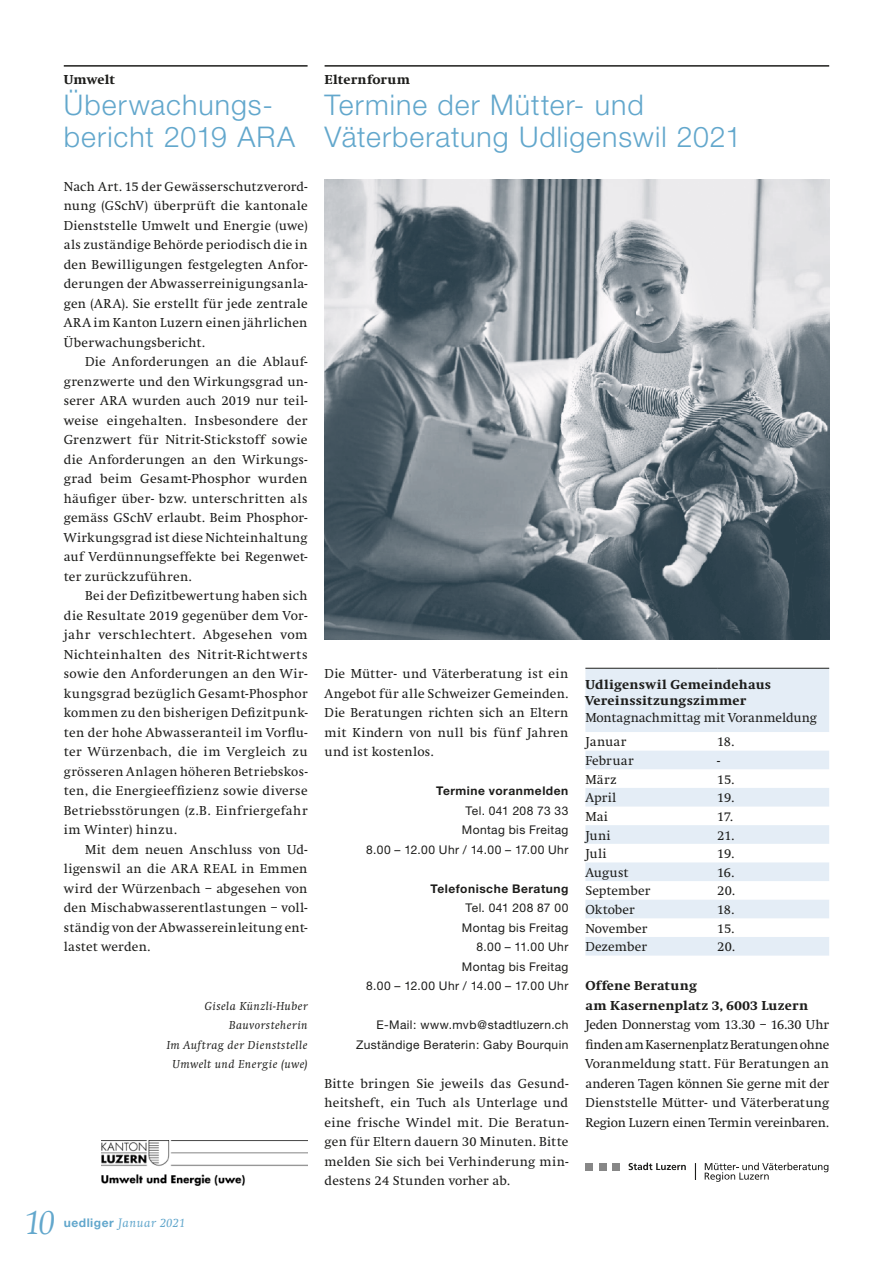
<style>
.page{position:relative;width:893px;height:1263px;background:#fff}
.page>*{position:absolute;margin:0;border:0;box-sizing:border-box;transform-origin:0 0}
.t1{font:italic 300 36px "Swift";color:#62a7cc}
.t2{font:300 28.5px/31.5px "Helvetica Neue";letter-spacing:.035em;color:#62a7cc}
.t3{font:13.5px/19.5px "Swift";letter-spacing:.015em;color:#1d1d1b;text-align:justify}
.t4{font:800 13.5px/19.5px "Swift";letter-spacing:.02em;color:#1d1d1b}
.t5{font:13.5px/24.6px "Swift";letter-spacing:-.005em;color:#1d1d1b}
.t6{font:italic 12.75px "Swift";letter-spacing:.04em;color:#62a7cc}
.t7{font:12px/19.5px "Helvetica Neue";letter-spacing:.035em;color:#1d1d1b;text-align:right}
.t8{font:italic 12px/19.5px "Swift";letter-spacing:.04em;color:#1d1d1b;text-align:right}
.t9{font:700 12px "Helvetica Neue";letter-spacing:.045em;color:#1d1d1b}
.s1{font-family:"Helvetica Neue";font-weight:700;font-style:normal;font-size:12px}
</style>
<div class="page">
<hr style="left:64px;top:65px;width:244px;height:2px;background:#1d1d1b">
<img style="left:102px;top:1140px;width:206px;height:45px">
<hr style="left:325px;top:65px;width:504px;height:2px;background:#1d1d1b">
<img style="left:325px;top:179px;width:504px;height:460px">
<div style="left:586px;top:1163px;width:7px;height:7px;background:#878787"></div>
<div style="left:599px;top:1163px;width:7px;height:7px;background:#878787"></div>
<div style="left:612px;top:1163px;width:7px;height:7px;background:#878787"></div>
<svg style="left:629px;top:1162px;width:57px;height:8px"></svg>
<svg style="left:695px;top:1163px;width:1px;height:17px"></svg>
<svg style="left:705px;top:1162px;width:123px;height:20px"></svg>
<svg style="left:585px;top:669px;width:244px;height:286px;fill:#e4edf6"></svg>
<hr style="left:585px;top:668px;width:132px;height:1px;background:#1d1d1b">
<hr style="left:717px;top:668px;width:112px;height:1px;background:#1d1d1b">
<p class="t4" style="left:64px;top:70px;width:53px">Umwelt</p>
<h2 class="t2" style="left:64px;top:89px;width:233px">Überwachungs&shy;bericht 2019 ARA</h2>
<p class="t3" style="left:64px;top:177px;width:245px">Nach Art. 15 der Gewässerschutzverord&shy;nung (GSchV) überprüft die kantonale Dienststelle Umwelt und Energie (uwe) als zuständige Behörde periodisch die in den Bewilligungen festgelegten Anfor&shy;derungen der Abwasserreinigungsanla&shy;gen (ARA). Sie erstellt für jede zentrale ARA im Kanton Luzern einen jährlichen Überwachungsbericht.</p>
<p class="t3" style="left:64px;top:352px;width:245px;text-indent:21px">Die Anforderungen an die Ablauf&shy;grenzwerte und den Wirkungsgrad un&shy;serer ARA wurden auch 2019 nur teil&shy;weise eingehalten. Insbesondere der Grenzwert für Nitrit-Stickstoff sowie die Anforderungen an den Wirkungs&shy;grad beim Gesamt-Phosphor wurden häufiger über- bzw. unterschritten als gemäss GSchV erlaubt. Beim Phosphor-Wirkungsgrad ist diese Nichteinhaltung auf Verdünnungseffekte bei Regenwet&shy;ter zurückzuführen.</p>
<p class="t3" style="left:64px;top:586px;width:245px;text-indent:21px">Bei der Defizitbewertung haben sich die Resultate 2019 gegenüber dem Vor&shy;jahr verschlechtert. Abgesehen vom Nichteinhalten des Nitrit-Richtwerts sowie den Anforderungen an den Wir&shy;kungsgrad bezüglich Gesamt-Phosphor kommen zu den bisherigen Defizitpunk&shy;ten der hohe Abwasseranteil im Vorflu&shy;ter Würzenbach, die im Vergleich zu grösseren Anlagen höheren Betriebskos&shy;ten, die Energieeffizienz sowie diverse Betriebsstörungen (z.B. Einfriergefahr im Winter) hinzu.</p>
<p class="t3" style="left:64px;top:840px;width:245px;text-indent:21px">Mit dem neuen Anschluss von Ud&shy;ligenswil an die ARA REAL in Emmen wird der Würzenbach – abgesehen von den Mischabwasserentlastungen – voll&shy;ständig von der Abwassereinleitung ent&shy;lastet werden.</p>
<p class="t8" style="left:167px;top:996px;width:142px">Gisela Künzli-Huber<br>Bauvorsteherin<br>Im Auftrag der Dienststelle<br>Umwelt und Energie (uwe)</p>
<h1 class="t1" style="left:25px;top:1202px;width:32px">10</h1>
<p class="t6" style="left:64px;top:1216px;width:123px"><span class="s1">uedliger</span> Januar 2021</p>
<p class="t4" style="left:325px;top:70px;width:87px">Elternforum</p>
<h2 class="t2" style="left:325px;top:89px;width:418px">Termine der Mütter- und<br>Väterberatung Udligenswil 2021</h2>
<p class="t3" style="left:325px;top:664px;width:245px">Die Mütter- und Väterberatung ist ein Angebot für alle Schweizer Gemeinden.<br>Die Beratungen richten sich an Eltern mit Kindern von null bis fünf Jahren und ist kostenlos.</p>
<p class="t9" style="left:436px;top:783px;width:134px">Termine voranmelden</p>
<p class="t7" style="left:366px;top:800px;width:204px">Tel. 041 208 73 33<br>Montag bis Freitag<br>8.00 – 12.00 Uhr / 14.00 – 17.00 Uhr</p>
<p class="t9" style="left:431px;top:881px;width:139px">Telefonische Beratung</p>
<p class="t7" style="left:366px;top:898px;width:204px">Tel. 041 208 87 00<br>Montag bis Freitag<br>8.00 – 11.00 Uhr<br>Montag bis Freitag<br>8.00 – 12.00 Uhr / 14.00 – 17.00 Uhr</p>
<p class="t7" style="left:356px;top:1015px;width:214px">E-Mail: www.mvb@stadtluzern.ch<br>Zuständige Beraterin: Gaby Bourquin</p>
<p class="t3" style="left:325px;top:1074px;width:245px">Bitte bringen Sie jeweils das Gesund&shy;heitsheft, ein Tuch als Unterlage und eine frische Windel mit. Die Beratun&shy;gen für Eltern dauern 30 Minuten. Bitte melden Sie sich bei Verhinderung min&shy;destens 24 Stunden vorher ab.</p>
<p class="t4" style="left:585px;top:676px;width:187px;line-height:16.5px">Udligenswil Gemeindehaus<br>Vereinssitzungszimmer</p>
<p class="t5" style="left:585px;top:705px;width:233px">Montagnachmittag mit Voranmeldung<br>Januar</p>
<p class="t3" style="left:717px;top:732px;width:19px">18.</p>
<p class="t3" style="left:585px;top:751px;width:50px">Februar</p>
<p class="t3" style="left:717px;top:751px;width:4px">-</p>
<p class="t3" style="left:585px;top:770px;width:33px">März</p>
<p class="t3" style="left:717px;top:770px;width:19px">15.</p>
<p class="t3" style="left:585px;top:788px;width:32px">April</p>
<p class="t3" style="left:717px;top:788px;width:19px">19.</p>
<p class="t3" style="left:585px;top:807px;width:24px">Mai</p>
<p class="t3" style="left:717px;top:807px;width:17px">17.</p>
<p class="t3" style="left:585px;top:826px;width:27px">Juni</p>
<p class="t3" style="left:717px;top:826px;width:19px">21.</p>
<p class="t3" style="left:585px;top:844px;width:23px">Juli</p>
<p class="t3" style="left:717px;top:844px;width:19px">19.</p>
<p class="t3" style="left:585px;top:863px;width:45px">August</p>
<p class="t3" style="left:717px;top:863px;width:19px">16.</p>
<p class="t3" style="left:585px;top:881px;width:66px">September</p>
<p class="t3" style="left:717px;top:881px;width:19px">20.</p>
<p class="t3" style="left:585px;top:900px;width:51px">Oktober</p>
<p class="t3" style="left:717px;top:900px;width:19px">18.</p>
<p class="t3" style="left:585px;top:919px;width:64px">November</p>
<p class="t3" style="left:717px;top:919px;width:19px">15.</p>
<p class="t3" style="left:585px;top:937px;width:63px">Dezember</p>
<p class="t3" style="left:717px;top:937px;width:19px">20.</p>
<p class="t4" style="left:585px;top:976px;width:224px">Offene Beratung<br>am Kasernenplatz 3, 6003 Luzern</p>
<p class="t3" style="left:585px;top:1015px;width:245px">Jeden Donnerstag vom 13.30 – 16.30 Uhr finden am Kasernenplatz Beratungen ohne Voranmeldung statt. Für Beratungen an anderen Tagen können Sie gerne mit der Dienststelle Mütter- und Väterberatung Region Luzern einen Termin vereinbaren.</p>
</div>
